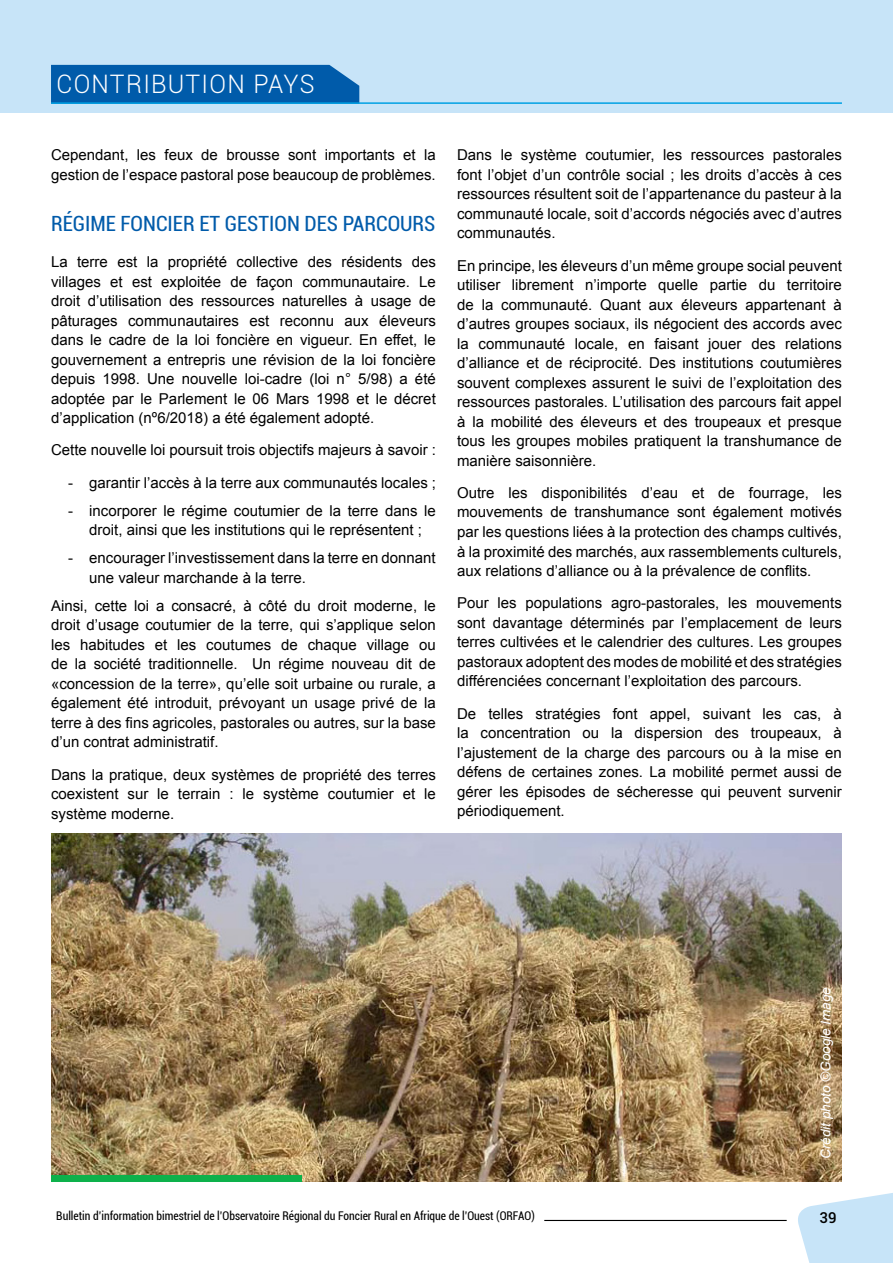
<style>
.page{position:relative;width:893px;height:1263px;background:#fff}
.page>*{position:absolute;margin:0;border:0;box-sizing:border-box;transform-origin:0 0}
.t1{font:300 25.5px "Roboto";letter-spacing:.05em;color:#fff}
.t2{font:condensed 21px "Roboto";color:#005baa}
.t3{font:15px/19.5px "Arial";color:#000;text-align:justify}
.t4{font:500 15px "Roboto";color:#000}
.t5{font:italic 13.5px "Arial";letter-spacing:-.01em;color:#fff}
.t6{font:condensed 12px "Roboto";color:#000;scale:.96 1}
</style>
<div class="page">
<svg style="left:798px;top:1193px;width:95px;height:70px;background:#cfe7f9"></svg>
<div style="left:0;top:0;width:893px;height:113px;background:#c7e4f8"></div>
<hr style="left:544px;top:1220px;width:243px;height:1px;background:#000">
<div style="left:51px;top:65px;width:308px;height:37px;background:#005baa"></div>
<hr style="left:51px;top:102px;width:791px;height:2px;background:#00a1e4">
<img style="left:51px;top:833px;width:791px;height:349px">
<div style="left:51px;top:1175px;width:251px;height:7px;background:#0db14b"></div>
<h1 class="t1" style="left:57px;top:66px;width:259px">CONTRIBUTION PAYS</h1>
<p class="t3" style="left:51px;top:146px;width:386px">Cependant, les feux de brousse sont importants et la gestion de l’espace pastoral pose beaucoup de problèmes.</p>
<h2 class="t2" style="left:51px;top:209px;width:386px">Régime foncier et gestion des parcours</h2>
<p class="t3" style="left:51px;top:252px;width:386px">La terre est la propriété collective des résidents des villages et est exploitée de façon communautaire. Le droit d’utilisation des ressources naturelles à usage de pâturages communautaires est reconnu aux éleveurs dans le cadre de la loi foncière en vigueur. En effet, le gouvernement a entrepris une révision de la loi foncière depuis 1998. Une nouvelle loi-cadre (loi n° 5/98) a été adoptée par le Parlement le 06 Mars 1998 et le décret d’application (nº6/2018) a été également adopté.</p>
<p class="t3" style="left:51px;top:441px;width:386px">Cette nouvelle loi poursuit trois objectifs majeurs à savoir :</p>
<p class="t3" style="left:68px;top:473px;width:369px">- garantir l’accès à la terre aux communautés locales ;</p>
<p class="t3" style="left:68px;top:501px;width:369px;text-align:center">- incorporer le régime coutumier de la terre dans le droit, ainsi que les institutions qui le représentent ;</p>
<p class="t3" style="left:89px;top:548px;width:348px;text-indent:-21px">- encourager l’investissement dans la terre en donnant une valeur marchande à la terre.</p>
<p class="t3" style="left:51px;top:596px;width:386px">Ainsi, cette loi a consacré, à côté du droit moderne, le droit d’usage coutumier de la terre, qui s’applique selon les habitudes et les coutumes de chaque village ou de la société traditionnelle. Un régime nouveau dit de «concession de la terre», qu’elle soit urbaine ou rurale, a également été introduit, prévoyant un usage privé de la terre à des fins agricoles, pastorales ou autres, sur la base d’un contrat administratif.</p>
<p class="t3" style="left:51px;top:765px;width:386px">Dans la pratique, deux systèmes de propriété des terres coexistent sur le terrain : le système coutumier et le système moderne.</p>
<p class="t3" style="left:457px;top:146px;width:386px">Dans le système coutumier, les ressources pastorales font l’objet d’un contrôle social ; les droits d’accès à ces ressources résultent soit de l’appartenance du pasteur à la communauté locale, soit d’accords négociés avec d’autres communautés.</p>
<p class="t3" style="left:457px;top:256px;width:386px">En principe, les éleveurs d’un même groupe social peuvent utiliser librement n’importe quelle partie du territoire de la communauté. Quant aux éleveurs appartenant à d’autres groupes sociaux, ils négocient des accords avec la communauté locale, en faisant jouer des relations d’alliance et de réciprocité. Des institutions coutumières souvent complexes assurent le suivi de l’exploitation des ressources pastorales. L’utilisation des parcours fait appel à la mobilité des éleveurs et des troupeaux et presque tous les groupes mobiles pratiquent la transhumance de manière saisonnière.</p>
<p class="t3" style="left:457px;top:483px;width:386px">Outre les disponibilités d’eau et de fourrage, les mouvements de transhumance sont également motivés par les questions liées à la protection des champs cultivés, à la proximité des marchés, aux rassemblements culturels, aux relations d’alliance ou à la prévalence de conflits.</p>
<p class="t3" style="left:457px;top:593px;width:386px">Pour les populations agro-pastorales, les mouvements sont davantage déterminés par l’emplacement de leurs terres cultivées et le calendrier des cultures. Les groupes pastoraux adoptent des modes de mobilité et des stratégies différenciées concernant l’exploitation des parcours.</p>
<p class="t3" style="left:457px;top:704px;width:386px">De telles stratégies font appel, suivant les cas, à la concentration ou la dispersion des troupeaux, à l’ajustement de la charge des parcours ou à la mise en défens de certaines zones. La mobilité permet aussi de gérer les épisodes de sécheresse qui peuvent survenir périodiquement.</p>
<p class="t5" style="left:817px;top:1159px;width:174px;rotate:-90deg">Crédit photo ©Google Image</p>
<p class="t6" style="left:56px;top:1207px;width:470px">Bulletin d’information bimestriel de l’Observatoire Régional du Foncier Rural en Afrique de l’Ouest (orfao</p>
<p class="t6" style="left:531px;top:1207px;width:5px">)</p>
<p class="t4" style="left:820px;top:1207px;width:19px">39</p>
</div>
